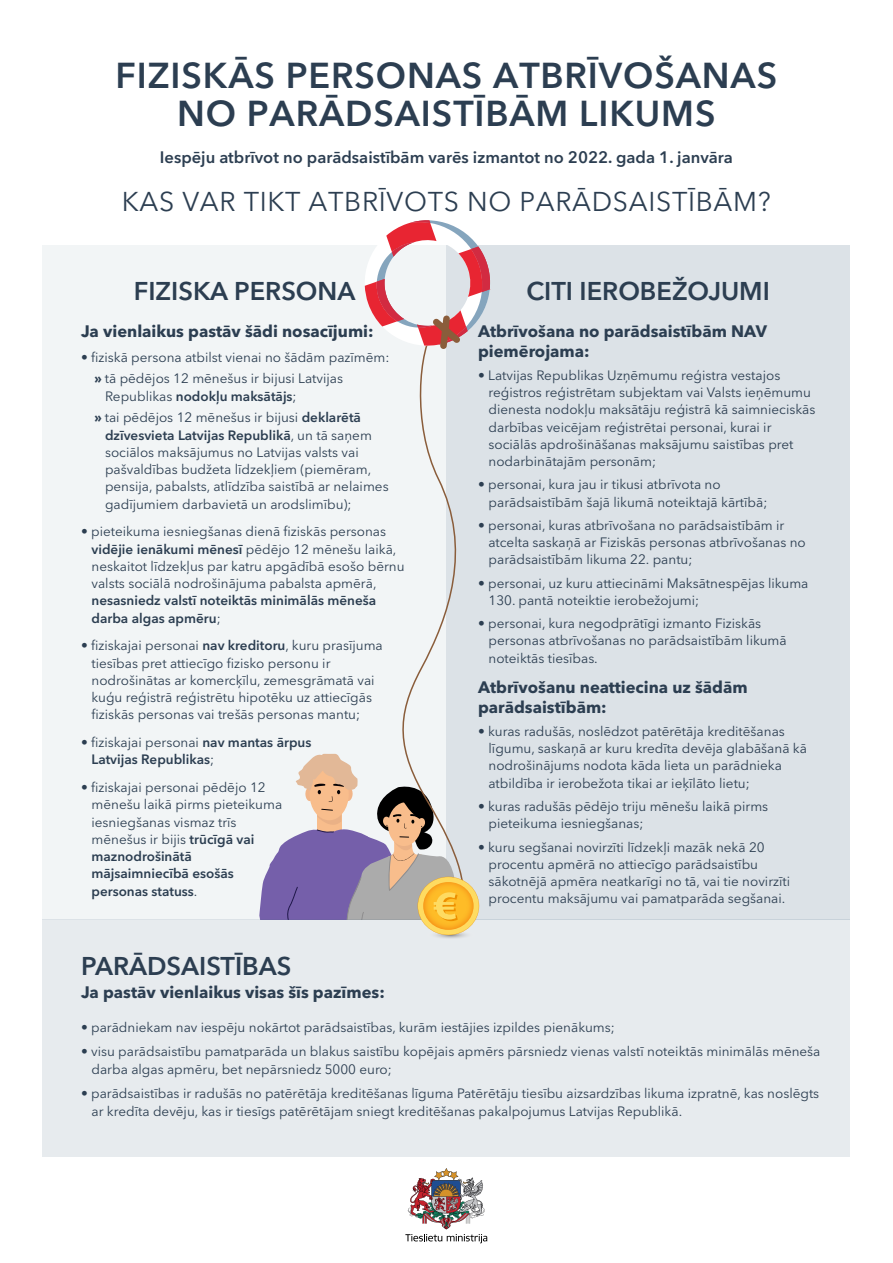
<style>
.page{position:relative;width:893px;height:1263px;background:#fff}
.page>*{position:absolute;margin:0;border:0;box-sizing:border-box;transform-origin:0 0}
.t1{font:600 35.7px/38.5px "Avenir Next Cyr";letter-spacing:.025em;color:#2c3e51;text-align:center}
.t2{font:27px "Avenir Next Cyr";letter-spacing:.025em;color:#2c3e51}
.t3{font:600 25.5px "Avenir Next Cyr";color:#2c3e51}
.t4{font:700 16.5px/19.8px "Avenir Next Cyr";color:#2c3e51}
.t5{font:600 16.5px "Avenir Next Cyr";color:#2c3e51}
.t6{font:13.5px/17.2px "Avenir Next Cyr";color:#2c3e51}
.t7{font:600 13.5px/17.2px "Avenir Next Cyr";color:#2c3e51}
.s1{font-weight:700}
.s2{font-weight:600}
.s3{font-weight:400}
</style>
<div class="page">
<div style="left:43px;top:245px;width:403px;height:674px;background:#f2f5f6"></div>
<div style="left:446px;top:245px;width:404px;height:674px;background:#dce2e7"></div>
<img style="left:405px;top:1168px;width:82px;height:75px">
<div style="left:43px;top:919px;width:807px;height:237px;background:#e7ebee"></div>
<svg style="left:402px;top:353px;width:55px;height:399px"></svg>
<svg style="left:364px;top:220px;width:127px;height:133px"></svg>
<svg style="left:259px;top:752px;width:220px;height:186px"></svg>
<h1 class="t1" style="left:115px;top:56px;width:663px">FIZISKĀS PERSONAS ATBRĪVOŠANAS<br>NO PARĀDSAISTĪBĀM LIKUMS</h1>
<p class="t5" style="left:160px;top:147px;width:574px">Iespēju atbrīvot no parādsaistībām varēs izmantot no 2022. gada 1. janvāra</p>
<h2 class="t2" style="left:122px;top:185px;width:650px">KAS VAR TIKT ATBRĪVOTS NO PARĀDSAISTĪBĀM?</h2>
<h3 class="t3" style="left:134px;top:276px;width:223px">FIZISKA PERSONA</h3>
<p class="t4" style="left:81px;top:321px;width:294px">Ja vienlaikus pastāv šādi nosacījumi:</p>
<p class="t6" style="left:95px;top:346px;width:296px;line-height:21.8px;text-indent:-14px">• fiziskā persona atbilst vienai no šādām pazīmēm: <span class="s1">»</span> tā pēdējos 12 mēnešus ir bijusi Latvijas</p>
<p class="t6" style="left:95px;top:385px;width:268px;line-height:21.8px;text-indent:11px">Republikas <span class="s2">nodokļu maksātājs</span>;<br><span class="s1">»</span> tai pēdējos 12 mēnešus ir bijusi <span class="s2">deklarētā</span></p>
<p class="t6" style="left:105px;top:426px;width:285px"><span class="s2">dzīvesvieta Latvijas Republikā</span>, un tā saņem sociālos maksājumus no Latvijas valsts vai pašvaldības budžeta līdzekļiem (piemēram, pensija, pabalsts, atlīdzība saistībā ar nelaimes gadījumiem darbavietā un arodslimību);</p>
<p class="t6" style="left:92px;top:523px;width:315px;text-indent:-11px">• pieteikuma iesniegšanas dienā fiziskās personas <span class="s2">vidējie ienākumi mēnesī</span> pēdējo 12 mēnešu laikā, neskaitot līdzekļus par katru apgādībā esošo bērnu valsts sociālā nodrošinājuma pabalsta apmērā,</p>
<p class="t7" style="left:92px;top:592px;width:286px">nesasniedz valstī noteiktās minimālās mēneša darba algas apmēru<span class="s3">;</span></p>
<p class="t6" style="left:92px;top:637px;width:293px;text-indent:-11px">• fiziskajai personai <span class="s2">nav kreditoru</span>, kuru prasījuma tiesības pret attiecīgo fizisko personu ir nodrošinātas ar komercķīlu, zemesgrāmatā vai kuģu reģistrā reģistrētu hipotēku uz attiecīgās fiziskās personas vai trešās personas mantu;</p>
<p class="t7" style="left:92px;top:734px;width:221px;text-indent:-11px"><span class="s3">• fiziskajai personai</span> nav mantas ārpus<br>Latvijas Republikas<span class="s3">;</span></p>
<p class="t6" style="left:92px;top:779px;width:192px;text-indent:-11px">• fiziskajai personai pēdējo 12 mēnešu laikā pirms pieteikuma iesniegšanas vismaz trīs mēnešus ir bijis <span class="s2">trūcīgā vai maznodrošinātā mājsaimniecībā esošās personas statuss</span>.</p>
<h3 class="t3" style="left:527px;top:276px;width:245px">CITI IEROBEŽOJUMI</h3>
<p class="t4" style="left:478px;top:321px;width:290px">Atbrīvošana no parādsaistībām NAV piemērojama:</p>
<p class="t6" style="left:489px;top:366px;width:328px;text-indent:-11px">• Latvijas Republikas Uzņēmumu reģistra vestajos reģistros reģistrētam subjektam vai Valsts ieņēmumu dienesta nodokļu maksātāju reģistrā kā saimnieciskās darbības veicējam reģistrētai personai, kurai ir sociālās apdrošināšanas maksājumu saistības pret nodarbinātajām personām;</p>
<p class="t6" style="left:489px;top:476px;width:280px;text-indent:-11px">• personai, kura jau ir tikusi atbrīvota no parādsaistībām šajā likumā noteiktajā kārtībā;</p>
<p class="t6" style="left:489px;top:516px;width:319px;text-indent:-11px">• personai, kuras atbrīvošana no parādsaistībām ir atcelta saskaņā ar Fiziskās personas atbrīvošanas no parādsaistībām likuma 22. pantu;</p>
<p class="t6" style="left:489px;top:574px;width:321px;text-indent:-11px">• personai, uz kuru attiecināmi Maksātnespējas likuma<br>130. pantā noteiktie ierobežojumi;</p>
<p class="t6" style="left:489px;top:615px;width:300px;text-indent:-11px">• personai, kura negodprātīgi izmanto Fiziskās personas atbrīvošanas no parādsaistībām likumā noteiktās tiesības.</p>
<p class="t4" style="left:478px;top:677px;width:271px">Atbrīvošanu neattiecina uz šādām parādsaistībām:</p>
<p class="t6" style="left:489px;top:723px;width:320px;text-indent:-11px">• kuras radušās, noslēdzot patērētāja kreditēšanas līgumu, saskaņā ar kuru kredīta devēja glabāšanā kā nodrošinājums nodota kāda lieta un parādnieka atbildība ir ierobežota tikai ar ieķīlāto lietu;</p>
<p class="t6" style="left:489px;top:798px;width:281px;text-indent:-11px">• kuras radušās pēdējo triju mēnešu laikā pirms pieteikuma iesniegšanas;</p>
<p class="t6" style="left:489px;top:838px;width:303px;text-indent:-11px">• kuru segšanai novirzīti līdzekļi mazāk nekā 20 procentu apmērā no attiecīgo parādsaistību sākotnējā apmēra neatkarīgi no tā, vai tie novirzīti procentu maksājumu vai pamatparāda segšanai.</p>
<h3 class="t3" style="left:81px;top:951px;width:212px">PARĀDSAISTĪBAS</h3>
<p class="t4" style="left:81px;top:982px;width:305px">Ja pastāv vienlaikus visas šīs pazīmes:</p>
<p class="t6" style="left:81px;top:1018px;width:535px">• parādniekam nav iespēju nokārtot parādsaistības, kurām iestājies izpildes pienākums;</p>
<p class="t6" style="left:92px;top:1043px;width:730px;text-indent:-11px">• visu parādsaistību pamatparāda un blakus saistību kopējais apmērs pārsniedz vienas valstī noteiktās minimālās mēneša darba algas apmēru, bet nepārsniedz 5000 euro;</p>
<p class="t6" style="left:92px;top:1085px;width:729px;text-indent:-11px">• parādsaistības ir radušās no patērētāja kreditēšanas līguma Patērētāju tiesību aizsardzības likuma izpratnē, kas noslēgts ar kredīta devēju, kas ir tiesīgs patērētājam sniegt kreditēšanas pakalpojumus Latvijas Republikā.</p>
</div>
